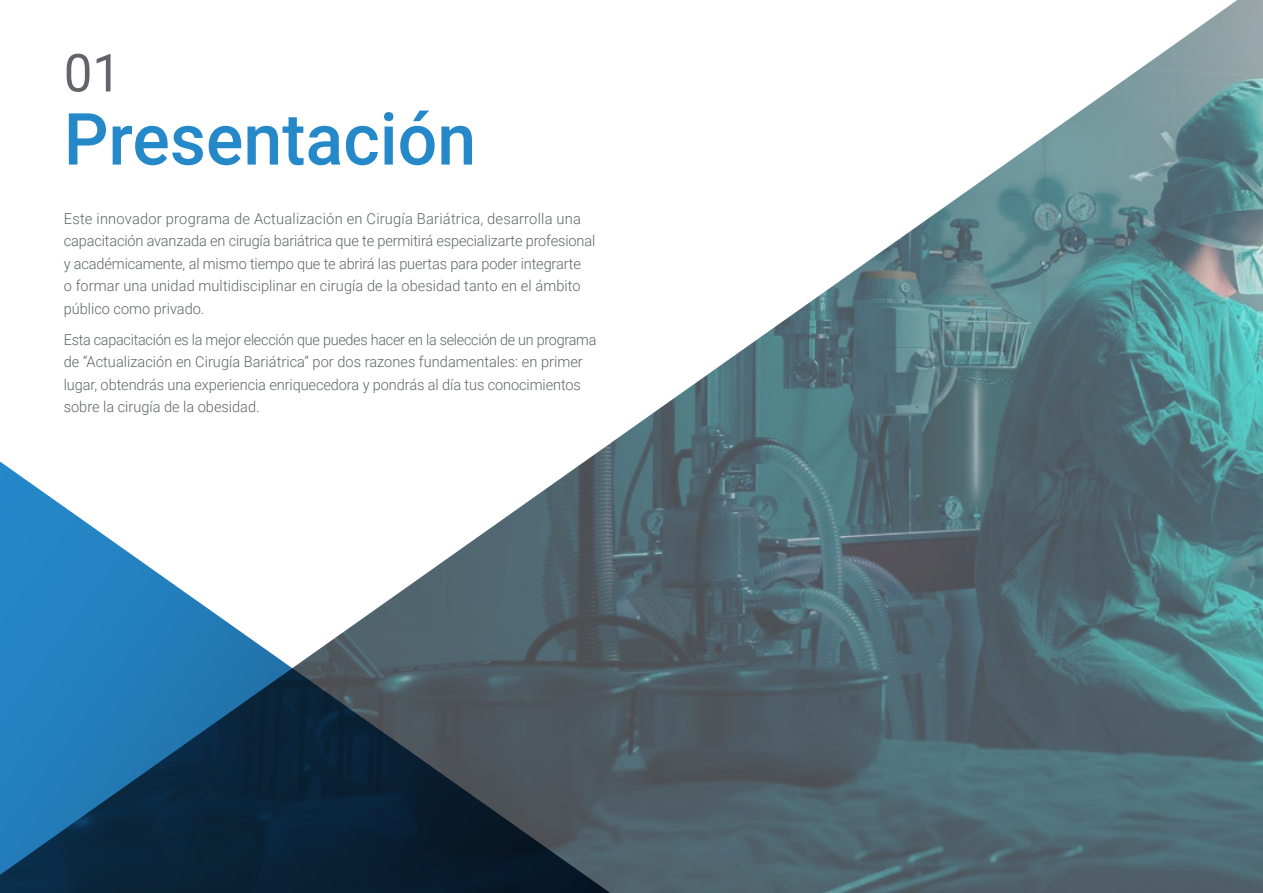
<style>
.page{position:relative;width:1263px;height:893px;background:#fff}
.page>*{position:absolute;margin:0;border:0;box-sizing:border-box;transform-origin:0 0}
.t1{font:500 72px "Roboto";color:#2488c9}
.t2{font:52.5px "Roboto";color:#61646a}
.t3{font:300 15px/22.5px "Roboto";letter-spacing:-.005em;color:#61646a}
.t4{font:300 15px/22.5px "Roboto";letter-spacing:-.005em;color:#61646a;scale:.96 1}
</style>
<div class="page">
<img style="left:606px;top:0;width:657px;height:893px">
<svg style="left:0;top:446px;width:640px;height:447px"></svg>
<h2 class="t2" style="left:64px;top:36px;width:59px">01</h2>
<h1 class="t1" style="left:64px;top:89px;width:414px">Presentación</h1>
<p class="t3" style="left:64px;top:207px;width:533px">Este innovador programa de Actualización en Cirugía Bariátrica, desarrolla una capacitación avanzada en cirugía bariátrica que te permitirá especializarte profesional y académicamente, al mismo tiempo que te abrirá las puertas para poder integrarte<br>o formar una unidad multidisciplinar en cirugía de la obesidad tanto en el ámbito público como privado.</p>
<p class="t4" style="left:64px;top:328px;width:556px">Esta capacitación es la mejor elección que puedes hacer en la selección de un programa de “Actualización en Cirugía Bariátrica” por dos razones fundamentales: en primer lugar, obtendrás una experiencia enriquecedora y pondrás al día tus conocimientos sobre la cirugía de la obesidad.</p>
</div>
